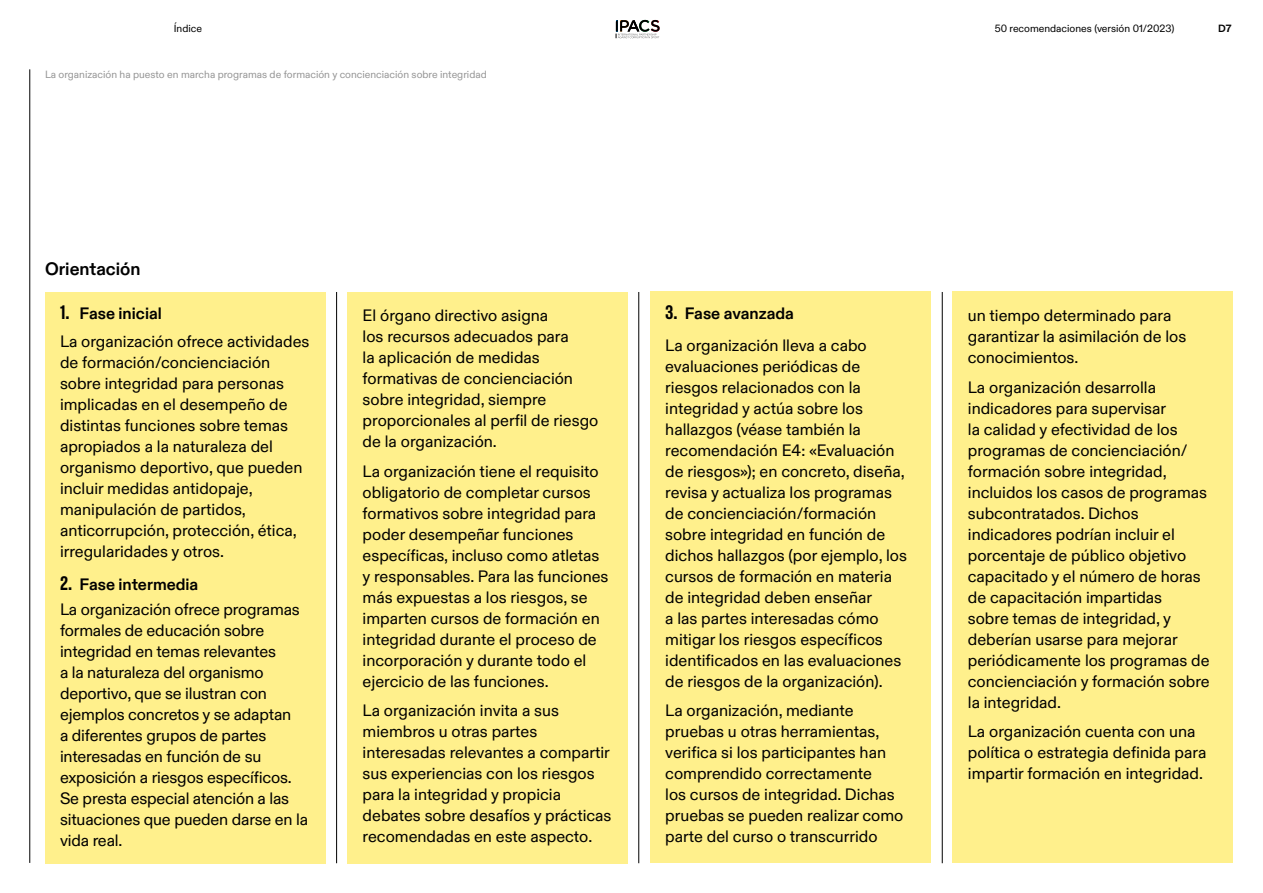
<style>
.page{position:relative;width:1263px;height:893px;background:#fff}
.page>*{position:absolute;margin:0;border:0;box-sizing:border-box;transform-origin:0 0}
.t1{font:700 18px "Olympic Sans";color:#000}
.t2{font:16.5px/21px "Olympic Sans";color:#000}
.t3{font:10.5px "Olympic Sans";color:#969696}
.t4{font:10.5px "Olympic Sans";color:#000}
.t5{font:700 10.5px "Olympic Sans";color:#000}
.s1{font-family:"Olympic Headline";font-size:19.5px}
.s2{font-weight:700}
</style>
<div class="page">
<hr style="left:30px;top:69px;width:1px;height:794px;background:#000">
<hr style="left:638px;top:292px;width:1px;height:571px;background:#000">
<hr style="left:942px;top:292px;width:1px;height:571px;background:#000">
<hr style="left:336px;top:292px;width:1px;height:571px;background:#000">
<div style="left:45px;top:292px;width:280px;height:571px;background:#fff08c"></div>
<div style="left:348px;top:292px;width:280px;height:571px;background:#fff08c"></div>
<div style="left:650px;top:292px;width:280px;height:571px;background:#fff08c"></div>
<div style="left:953px;top:292px;width:280px;height:571px;background:#fff08c"></div>
<svg style="left:616px;top:20px;width:44px;height:18px"></svg>
<p class="t4" style="left:174px;top:20px;width:30px">Índice</p>
<p class="t4" style="left:995px;top:20px;width:181px">50 recomendaciones (versión 01/2023)</p>
<p class="t5" style="left:1218px;top:20px;width:15px">D7</p>
<p class="t3" style="left:45px;top:66px;width:443px">La organización ha puesto en marcha programas de formación y concienciación sobre integridad</p>
<p class="t1" style="left:45px;top:255px;width:97px">Orientación</p>
<p class="t2" style="left:60px;top:298px;width:251px;line-height:28px"><span class="s1">1.</span> <span class="s2">Fase inicial<br></span>La organización ofrece actividades</p>
<p class="t2" style="left:60px;top:350px;width:244px">de formación/concienciación sobre integridad para personas implicadas en el desempeño de distintas funciones sobre temas apropiados a la naturaleza del organismo deportivo, que pueden incluir medidas antidopaje, manipulación de partidos, anticorrupción, protección, ética, irregularidades y otros.</p>
<p class="t2" style="left:60px;top:570px;width:241px;line-height:25.8px"><span class="s1">2.</span> <span class="s2">Fase intermedia<br></span>La organización ofrece programas</p>
<p class="t2" style="left:60px;top:619px;width:250px">formales de educación sobre integridad en temas relevantes<br>a la naturaleza del organismo deportivo, que se ilustran con ejemplos concretos y se adaptan<br>a diferentes grupos de partes interesadas en función de su exposición a riesgos específicos.<br>Se presta especial atención a las situaciones que pueden darse en la vida real.</p>
<p class="t2" style="left:363px;top:304px;width:237px">El órgano directivo asigna<br>los recursos adecuados para<br>la aplicación de medidas formativas de concienciación sobre integridad, siempre proporcionales al perfil de riesgo de la organización.</p>
<p class="t2" style="left:363px;top:459px;width:247px">La organización tiene el requisito obligatorio de completar cursos formativos sobre integridad para poder desempeñar funciones específicas, incluso como atletas y responsables. Para las funciones más expuestas a los riesgos, se imparten cursos de formación en integridad durante el proceso de incorporación y durante todo el ejercicio de las funciones.</p>
<p class="t2" style="left:363px;top:699px;width:250px">La organización invita a sus miembros u otras partes interesadas relevantes a compartir sus experiencias con los riesgos para la integridad y propicia debates sobre desafíos y prácticas recomendadas en este aspecto.</p>
<p class="t2" style="left:665px;top:296px;width:203px;line-height:32.2px"><span class="s1">3.</span> <span class="s2">Fase avanzada<br></span>La organización lleva a cabo</p>
<p class="t2" style="left:665px;top:354px;width:243px">evaluaciones periódicas de riesgos relacionados con la integridad y actúa sobre los hallazgos (véase también la recomendación E4: «Evaluación de riesgos»); en concreto, diseña, revisa y actualiza los programas de concienciación/formación sobre integridad en función de dichos hallazgos (por ejemplo, los cursos de formación en materia de integridad deben enseñar<br>a las partes interesadas cómo mitigar los riesgos específicos identificados en las evaluaciones de riesgos de la organización).</p>
<p class="t2" style="left:665px;top:699px;width:240px">La organización, mediante pruebas u otras herramientas, verifica si los participantes han comprendido correctamente<br>los cursos de integridad. Dichas pruebas se pueden realizar como parte del curso o transcurrido</p>
<p class="t2" style="left:968px;top:304px;width:220px">un tiempo determinado para garantizar la asimilación de los conocimientos.</p>
<p class="t2" style="left:968px;top:375px;width:243px">La organización desarrolla indicadores para supervisar<br>la calidad y efectividad de los programas de concienciación/ formación sobre integridad, incluidos los casos de programas subcontratados. Dichos indicadores podrían incluir el porcentaje de público objetivo capacitado y el número de horas de capacitación impartidas<br>sobre temas de integridad, y deberían usarse para mejorar periódicamente los programas de concienciación y formación sobre la integridad.</p>
<p class="t2" style="left:968px;top:720px;width:240px">La organización cuenta con una política o estrategia definida para impartir formación en integridad.</p>
</div>
